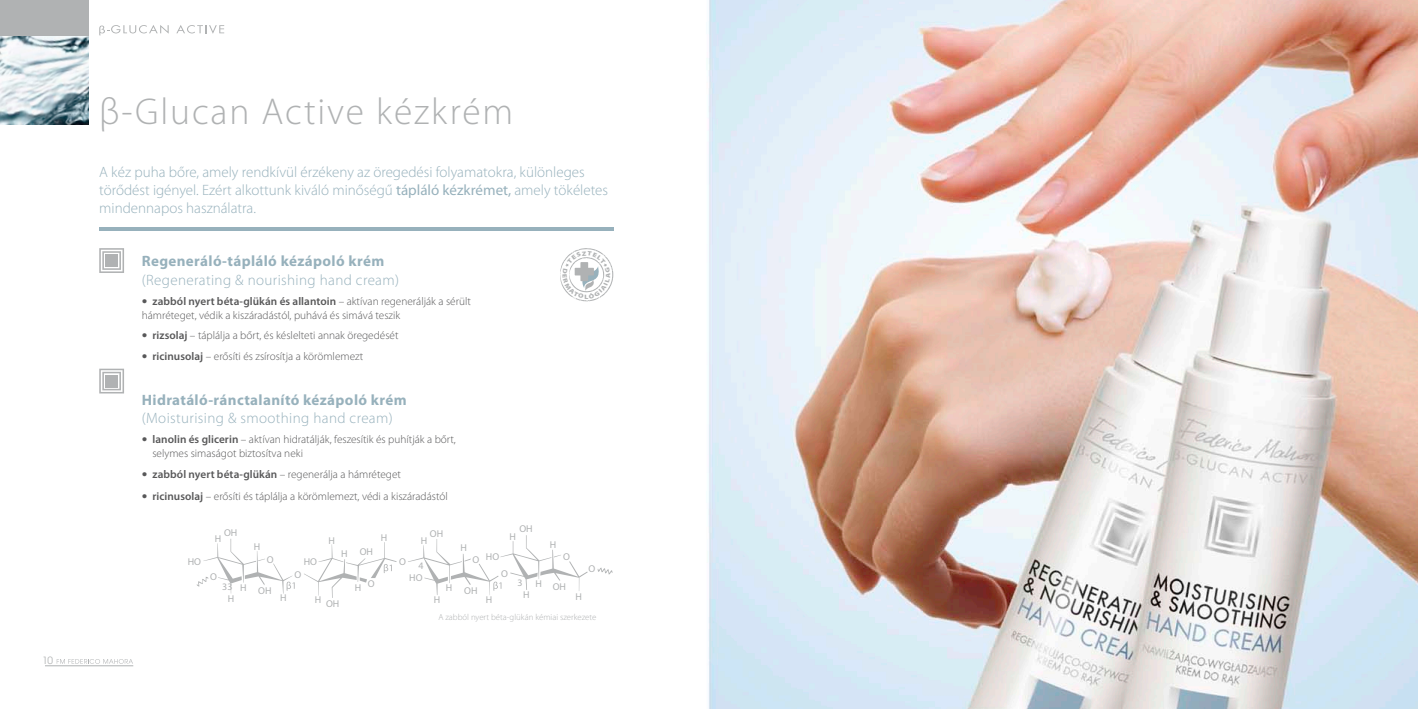
<style>
.page{position:relative;width:1418px;height:709px;background:#fff}
.page>*{position:absolute;margin:0;border:0;box-sizing:border-box;transform-origin:0 0}
.t1{font:300 37.5px "Myriad Pro";letter-spacing:.05em;color:#b0b2b3}
.t2{font:300 15px/18px "Myriad Pro";color:#97b1bc}
.t3{font:300 15px "Myriad Pro";letter-spacing:.025em;color:#97b1bc}
.t4{font:700 15px "Myriad Pro";letter-spacing:.025em;color:#97b1bc}
.t5{font:300 11.25px/13.5px "Myriad Pro";color:#585859}
.t6{font:10px "Avalon";color:#b0b2b3}
.t7{font:9.88px "Myriad Pro";color:#b0b2b3}
.t8{font:300 8.75px "Myriad Pro";color:#b0b2b3}
.s1{font-weight:400}
.s2{font-family:"Mystical";font-weight:400}
.s3{font-weight:600}
</style>
<div class="page">
<img style="left:0;top:0;width:1417px;height:709px">
<svg style="left:597px;top:567px;width:15px;height:7px"></svg>
<svg style="left:408px;top:535px;width:179px;height:60px"></svg>
<svg style="left:197px;top:539px;width:98px;height:54px"></svg>
<svg style="left:304px;top:542px;width:92px;height:56px"></svg>
<hr style="left:45px;top:665px;width:88px;height:1px;background:#b0b2b3">
<svg style="left:57px;top:659px;width:76px;height:5px"></svg>
<img style="left:0;top:35px;width:89px;height:89px">
<div style="left:0;top:0;width:89px;height:35px;background:#b0b2b3"></div>
<svg style="left:99px;top:25px;width:70px;height:10px"></svg>
<svg style="left:176px;top:25px;width:48px;height:9px"></svg>
<hr style="left:99px;top:227px;width:514px;height:3px;background:#97b1bc">
<svg style="left:99px;top:248px;width:25px;height:25px"></svg>
<svg style="left:99px;top:369px;width:25px;height:24px"></svg>
<svg style="left:560px;top:247px;width:53px;height:54px"></svg>
<p class="t6" style="left:42px;top:654px;width:12px">10</p>
<h1 class="t1" style="left:99px;top:89px;width:415px">β-Glucan Active kézkrém</h1>
<h2 class="t2" style="left:99px;top:162px;width:510px">A kéz puha bőre, amely rendkívül érzékeny az öregedési folyamatokra, különleges törődést igényel. Ezért alkottunk kiváló minőségű <span class="s1">tápláló kézkrémet,</span> amely tökéletes mindennapos használatra.</h2>
<h2 class="t4" style="left:142px;top:252px;width:244px">Regeneráló-tápláló kézápoló krém</h2>
<h2 class="t3" style="left:142px;top:270px;width:259px">(Regenerating &amp; nourishing hand cream)</h2>
<p class="t5" style="left:142px;top:294px;width:330px"><span class="s2">•</span> <span class="s3">zabból nyert béta-glükán és allantoin</span> – aktívan regenerálják a sérült hámréteget, védik a kiszáradástól, puhává és simává teszik</p>
<p class="t5" style="left:142px;top:328px;width:258px"><span class="s2">•</span> <span class="s3">rizsolaj</span> – táplálja a bőrt, és késlelteti annak öregedését</p>
<p class="t5" style="left:142px;top:349px;width:223px"><span class="s2">•</span> <span class="s3">ricinusolaj</span> – erősíti és zsírosítja a körömlemezt</p>
<h2 class="t4" style="left:142px;top:390px;width:266px">Hidratáló-ránctalanító kézápoló krém</h2>
<h2 class="t3" style="left:142px;top:409px;width:252px">(Moisturising &amp; smoothing hand cream)</h2>
<p class="t5" style="left:152px;top:433px;width:305px;text-indent:-11px"><span class="s2">•</span> <span class="s3">lanolin és glicerin</span> – aktívan hidratálják, feszesítik és puhítják a bőrt, selymes simaságot biztosítva neki</p>
<p class="t5" style="left:142px;top:467px;width:261px"><span class="s2">•</span> <span class="s3">zabból nyert béta-glükán</span> – regenerálja a hámréteget</p>
<p class="t5" style="left:142px;top:489px;width:307px"><span class="s2">•</span> <span class="s3">ricinusolaj</span> – erősíti és táplálja a körömlemezt, védi a kiszáradástól</p>
<p class="t7" style="left:224px;top:526px;width:15px">OH</p>
<p class="t7" style="left:215px;top:532px;width:8px">H</p>
<p class="t7" style="left:254px;top:540px;width:8px">H</p>
<p class="t7" style="left:267px;top:553px;width:8px">O</p>
<p class="t7" style="left:188px;top:555px;width:15px">HO</p>
<p class="t7" style="left:304px;top:556px;width:15px">HO</p>
<p class="t7" style="left:210px;top:570px;width:8px">O</p>
<p class="t7" style="left:294px;top:568px;width:8px">O</p>
<p class="t7" style="left:328px;top:534px;width:8px">H</p>
<p class="t7" style="left:341px;top:547px;width:8px">H</p>
<p class="t7" style="left:222px;top:580px;width:12px">33</p>
<p class="t7" style="left:240px;top:581px;width:8px">H</p>
<p class="t7" style="left:228px;top:592px;width:8px">H</p>
<p class="t7" style="left:258px;top:584px;width:15px">OH</p>
<p class="t7" style="left:280px;top:591px;width:8px">H</p>
<p class="t7" style="left:315px;top:594px;width:8px">H</p>
<p class="t7" style="left:326px;top:597px;width:15px">OH</p>
<p class="t7" style="left:519px;top:523px;width:15px">OH</p>
<p class="t7" style="left:430px;top:527px;width:15px">OH</p>
<p class="t7" style="left:509px;top:530px;width:8px">H</p>
<p class="t7" style="left:381px;top:531px;width:8px">H</p>
<p class="t7" style="left:421px;top:534px;width:8px">H</p>
<p class="t7" style="left:460px;top:541px;width:8px">H</p>
<p class="t7" style="left:360px;top:546px;width:15px">OH</p>
<p class="t7" style="left:486px;top:551px;width:15px">HO</p>
<p class="t7" style="left:399px;top:556px;width:8px">O</p>
<p class="t7" style="left:472px;top:554px;width:8px">O</p>
<p class="t7" style="left:418px;top:559px;width:7px">4</p>
<p class="t7" style="left:501px;top:567px;width:8px">O</p>
<p class="t7" style="left:409px;top:571px;width:15px">HO</p>
<p class="t7" style="left:517px;top:576px;width:7px">3</p>
<p class="t7" style="left:368px;top:577px;width:8px">O</p>
<p class="t7" style="left:535px;top:578px;width:8px">H</p>
<p class="t7" style="left:355px;top:581px;width:8px">H</p>
<p class="t7" style="left:446px;top:581px;width:8px">H</p>
<p class="t7" style="left:464px;top:584px;width:15px">OH</p>
<p class="t7" style="left:523px;top:588px;width:8px">H</p>
<p class="t7" style="left:434px;top:594px;width:8px">H</p>
<p class="t7" style="left:486px;top:594px;width:8px">H</p>
<p class="t7" style="left:550px;top:538px;width:8px">H</p>
<p class="t7" style="left:563px;top:550px;width:8px">O</p>
<p class="t7" style="left:553px;top:581px;width:15px">OH</p>
<p class="t7" style="left:588px;top:563px;width:8px">O</p>
<p class="t7" style="left:575px;top:590px;width:8px">H</p>
<p class="t8" style="left:438px;top:611px;width:159px">A zabból nyert béta-glükán kémiai szerkezete</p>
</div>
